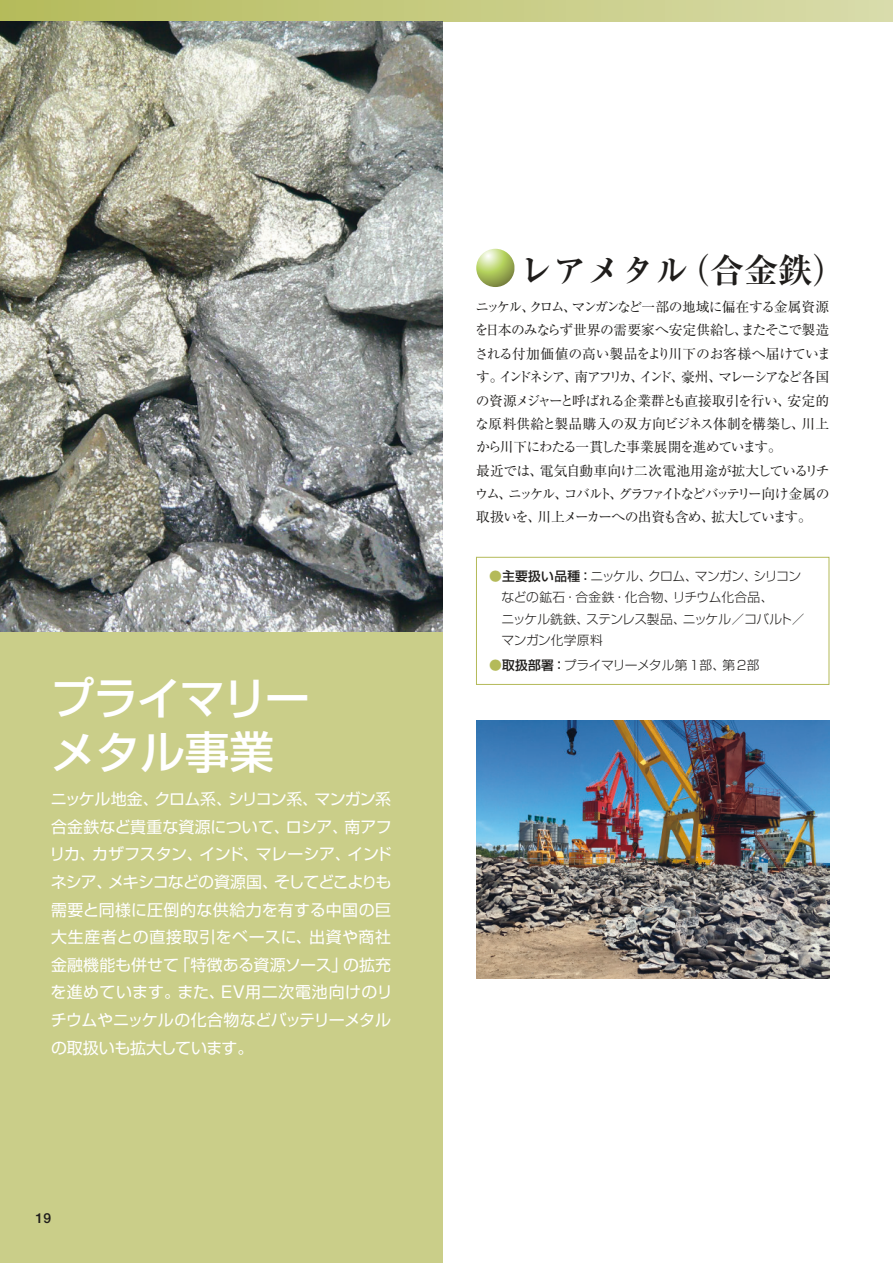
<style>
.page{position:relative;width:893px;height:1263px;background:#fff}
.page>*{position:absolute;margin:0;border:0;box-sizing:border-box;transform-origin:0 0}
.t1{font:500 44.7px/53.1px "Shin Go Pro";letter-spacing:-.02em;color:#fff}
.t2{font:700 34.05px "Ryumin Pro";color:#1f1d1b}
.t3{font:15.9px/27.6px "Shin Go Pro";letter-spacing:-.01em;color:#fff;text-align:justify}
.t4{font:13.8px/23.4px "Ryumin Pro";letter-spacing:-.08em;color:#1f1d1b}
.t5{font:500 13.8px "Helvetica Neue LT Std";color:#1f1d1b}
.t6{font:300 12.75px/21.3px "Shin Go Pro";letter-spacing:-.03em;color:#1f1d1b}
.t7{font:300 12.75px "Shin Go Pro";letter-spacing:-.01em;color:#1f1d1b}
.s1{font-weight:500;color:#b4ba59}
.s2{font-weight:500}
</style>
<div class="page">
<div style="left:0;top:631px;width:442px;height:632px;background:#cace89"></div>
<div style="left:0;top:0;width:893px;height:21px;background:linear-gradient(to right,#b5bb5a,#d9dcaa)"></div>
<img style="left:0;top:21px;width:442px;height:610px">
<svg style="left:476px;top:249px;width:38px;height:38px"></svg>
<img style="left:476px;top:721px;width:353px;height:257px">
<div style="left:476px;top:557px;width:353px;height:128px;border:1px solid #b4ba59"></div>
<h1 class="t1" style="left:50px;top:666px;width:261px">プライマリーメタル事業</h1>
<p class="t3" style="left:50px;top:783px;width:345px">ニッケル地金、クロム系、シリコン系、マンガン系合金鉄など貴重な資源について、ロシア、南アフリカ、カザフスタン、インド、マレーシア、インドネシア、メキシコなどの資源国、そしてどこよりも需要と同様に圧倒的な供給力を有する中国の巨大生産者との直接取引をベースに、出資や商社金融機能も併せて「特徴ある資源ソース」の拡充を進めています。また、EV用二次電池向けのリチウムやニッケルの化合物などバッテリーメタルの取扱いも拡大しています。</p>
<p class="t5" style="left:36px;top:1210px;width:17px">19</p>
<h2 class="t2" style="left:519px;top:243px;width:329px">レアメタル（合金鉄）</h2>
<p class="t4" style="left:475px;top:294px;width:358px">ニッケル、クロム、マンガンなど一部の地域に偏在する金属資源を日本のみならず世界の需要家へ安定供給し、またそこで製造される付加価値の高い製品をより川下のお客様へ届けています。インドネシア、南アフリカ、インド、豪州、マレーシアなど各国の資源メジャーと呼ばれる企業群とも直接取引を行い、安定的な原料供給と製品購入の双方向ビジネス体制を構築し、川上から川下にわたる一貫した事業展開を進めています。<br>最近では、電気自動車向け二次電池用途が拡大しているリチウム、ニッケル、コバルト、グラファイトなどバッテリー向け金属の取扱いを、川上メーカーへの出資も含め、拡大しています。</p>
<p class="t6" style="left:502px;top:564px;width:305px;text-indent:-13px"><span class="s1">●</span><span class="s2">主要扱い品種：</span>ニッケル、クロム、マンガン、シリコンなどの鉱石・合金鉄・化合物、リチウム化合品、<br>ニッケル銑鉄、ステンレス製品、ニッケル／コバルト／マンガン化学原料</p>
<p class="t7" style="left:489px;top:655px;width:272px"><span class="s1">●</span><span class="s2">取扱部署：</span>プライマリーメタル第1部、第2部</p>
</div>
